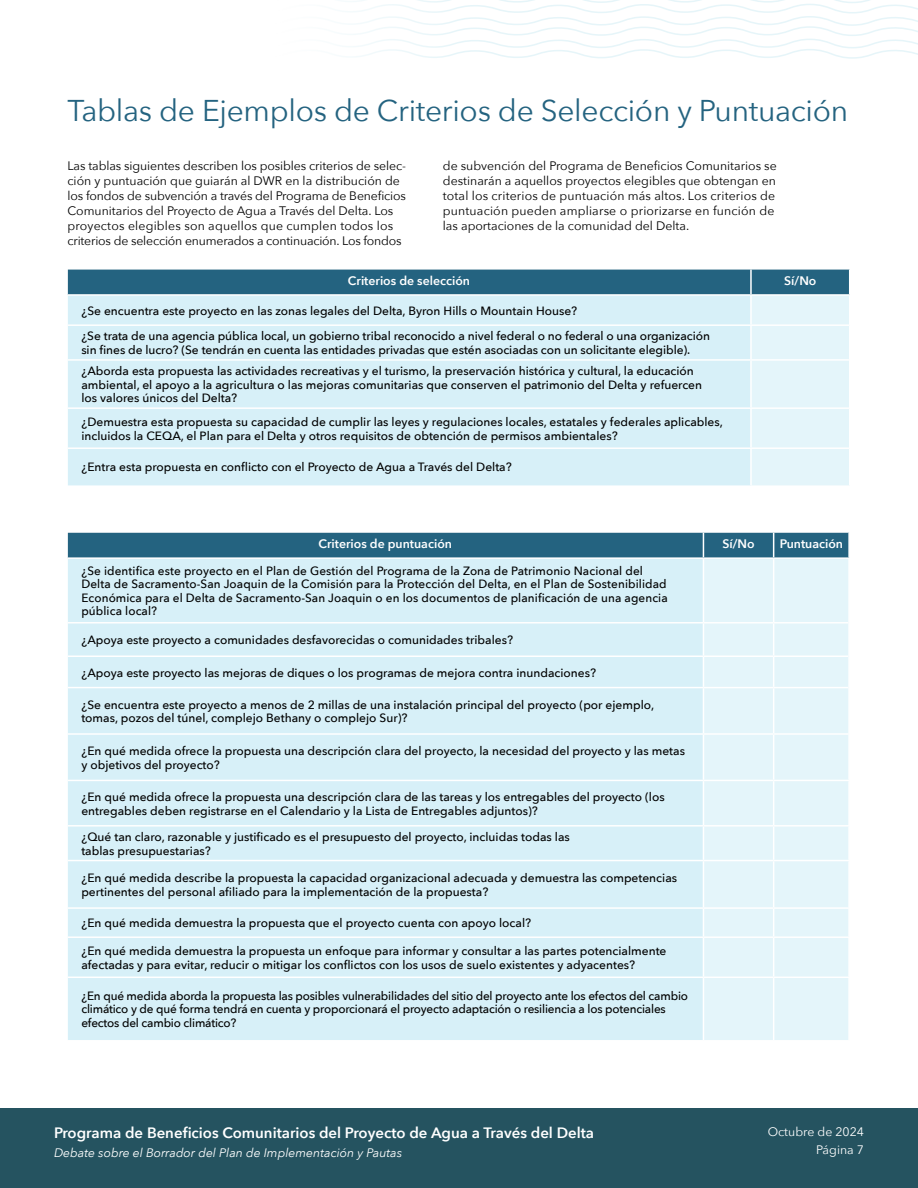
<style>
.page{position:relative;width:918px;height:1188px;background:#fff}
.page>*{position:absolute;margin:0;border:0;box-sizing:border-box;transform-origin:0 0}
.Head{font:30px "Avenir Next";letter-spacing:-.01em;color:#246380}
.t1{font:600 15px "Avenir Next";color:#fff}
.body{font:12.3px/15px "Avenir Next";color:#000}
.numbered_list{font:600 12.3px "Avenir Next";color:#fff}
.t2{font:italic 12.3px "Avenir Next";color:#fff}
.body-2{font:12.3px "Avenir Next";color:#fff}
.numbered_list-2{font:500 12px/13.5px "Avenir Next";color:#000}
</style>
<div class="page">
<svg style="left:353px;top:0;width:565px;height:58px"></svg>
<svg style="left:68px;top:270px;width:782px;height:215px;background:#c3e0ea"></svg>
<hr style="left:750px;top:326px;width:2px;height:33px;background:#fff">
<hr style="left:849px;top:325px;width:1px;height:35px;background:#fff">
<hr style="left:750px;top:361px;width:2px;height:46px;background:#fff">
<hr style="left:849px;top:360px;width:1px;height:48px;background:#fff">
<hr style="left:750px;top:409px;width:2px;height:38px;background:#fff">
<hr style="left:849px;top:408px;width:1px;height:40px;background:#fff">
<hr style="left:750px;top:449px;width:2px;height:36px;background:#fff">
<hr style="left:849px;top:448px;width:1px;height:37px;background:#fff">
<hr style="left:68px;top:324px;width:683px;height:2px;background:#fff">
<hr style="left:751px;top:324px;width:98px;height:2px;background:#fff">
<hr style="left:68px;top:359px;width:683px;height:2px;background:#fff">
<hr style="left:751px;top:359px;width:98px;height:2px;background:#fff">
<hr style="left:68px;top:407px;width:683px;height:2px;background:#fff">
<hr style="left:751px;top:407px;width:98px;height:2px;background:#fff">
<hr style="left:68px;top:447px;width:683px;height:2px;background:#fff">
<hr style="left:751px;top:447px;width:98px;height:2px;background:#fff">
<div style="left:68px;top:559px;width:635px;height:481px;background:#d7f0f8"></div>
<div style="left:704px;top:559px;width:144px;height:481px;background:#e4f5fa"></div>
<div style="left:68px;top:533px;width:780px;height:24px;background:#246380"></div>
<hr style="left:773px;top:559px;width:1px;height:63px;background:#fff">
<hr style="left:773px;top:624px;width:1px;height:31px;background:#fff">
<hr style="left:773px;top:657px;width:1px;height:30px;background:#fff">
<hr style="left:773px;top:688px;width:1px;height:45px;background:#fff">
<hr style="left:773px;top:735px;width:1px;height:45px;background:#fff">
<hr style="left:773px;top:781px;width:1px;height:44px;background:#fff">
<hr style="left:773px;top:827px;width:1px;height:33px;background:#fff">
<hr style="left:773px;top:861px;width:1px;height:46px;background:#fff">
<svg style="left:773px;top:909px;width:1px;height:27px"></svg>
<hr style="left:773px;top:938px;width:1px;height:39px;background:#fff">
<hr style="left:773px;top:978px;width:1px;height:62px;background:#fff">
<hr style="left:68px;top:622px;width:635px;height:2px;background:#fff">
<hr style="left:703px;top:622px;width:71px;height:2px;background:#fff">
<hr style="left:774px;top:622px;width:74px;height:2px;background:#fff">
<hr style="left:68px;top:655px;width:635px;height:2px;background:#fff">
<hr style="left:703px;top:655px;width:71px;height:2px;background:#fff">
<hr style="left:774px;top:655px;width:74px;height:2px;background:#fff">
<hr style="left:68px;top:687px;width:635px;height:1px;background:#fff">
<hr style="left:703px;top:687px;width:71px;height:1px;background:#fff">
<hr style="left:774px;top:687px;width:74px;height:1px;background:#fff">
<hr style="left:68px;top:733px;width:635px;height:2px;background:#fff">
<hr style="left:703px;top:733px;width:71px;height:2px;background:#fff">
<hr style="left:774px;top:733px;width:76px;height:2px;background:#fff">
<hr style="left:68px;top:780px;width:635px;height:1px;background:#fff">
<hr style="left:703px;top:780px;width:71px;height:1px;background:#fff">
<hr style="left:774px;top:780px;width:76px;height:1px;background:#fff">
<hr style="left:68px;top:825px;width:635px;height:2px;background:#fff">
<hr style="left:703px;top:825px;width:71px;height:2px;background:#fff">
<hr style="left:774px;top:825px;width:76px;height:2px;background:#fff">
<hr style="left:68px;top:860px;width:635px;height:1px;background:#fff">
<hr style="left:703px;top:860px;width:71px;height:1px;background:#fff">
<hr style="left:774px;top:860px;width:76px;height:1px;background:#fff">
<hr style="left:68px;top:907px;width:635px;height:2px;background:#fff">
<hr style="left:703px;top:907px;width:71px;height:2px;background:#fff">
<hr style="left:774px;top:907px;width:76px;height:2px;background:#fff">
<hr style="left:68px;top:936px;width:635px;height:2px;background:#fff">
<hr style="left:703px;top:936px;width:71px;height:2px;background:#fff">
<hr style="left:774px;top:936px;width:76px;height:2px;background:#fff">
<hr style="left:68px;top:977px;width:635px;height:1px;background:#fff">
<hr style="left:703px;top:977px;width:71px;height:1px;background:#fff">
<hr style="left:774px;top:977px;width:76px;height:1px;background:#fff">
<div style="left:0;top:1108px;width:918px;height:80px;background:#255360"></div>
<h1 class="Head" style="left:68px;top:85px;width:782px">Tablas de Ejemplos de Criterios de Selección y Puntuación</h1>
<p class="body" style="left:68px;top:158px;width:340px">Las tablas siguientes describen los posibles criterios de selec&shy;ción y puntuación que guiarán al DWR en la distribución de los fondos de subvención a través del Programa de Beneficios Comunitarios del Proyecto de Agua a Través del Delta. Los proyectos elegibles son aquellos que cumplen todos los criterios de selección enumerados a continuación. Los fondos</p>
<p class="body" style="left:443px;top:158px;width:335px">de subvención del Programa de Beneficios Comunitarios se destinarán a aquellos proyectos elegibles que obtengan en total los criterios de puntuación más altos. Los criterios de puntuación pueden ampliarse o priorizarse en función de las aportaciones de la comunidad del Delta.</p>
<p class="numbered_list" style="left:348px;top:270px;width:124px">Criterios de selección</p>
<p class="numbered_list" style="left:784px;top:270px;width:34px">Sí/No</p>
<p class="numbered_list-2" style="left:81px;top:303px;width:497px">¿Se encuentra este proyecto en las zonas legales del Delta, Byron Hills o Mountain House?</p>
<p class="numbered_list-2" style="left:81px;top:329px;width:630px">¿Se trata de una agencia pública local, un gobierno tribal reconocido a nivel federal o no federal o una organización sin fines de lucro? (Se tendrán en cuenta las entidades privadas que estén asociadas con un solicitante elegible).</p>
<p class="numbered_list-2" style="left:81px;top:364px;width:622px">¿Aborda esta propuesta las actividades recreativas y el turismo, la preservación histórica y cultural, la educación ambiental, el apoyo a la agricultura o las mejoras comunitarias que conserven el patrimonio del Delta y refuercen los valores únicos del Delta?</p>
<p class="numbered_list-2" style="left:81px;top:415px;width:643px">¿Demuestra esta propuesta su capacidad de cumplir las leyes y regulaciones locales, estatales y federales aplicables, incluidos la CEQA, el Plan para el Delta y otros requisitos de obtención de permisos ambientales?</p>
<p class="numbered_list-2" style="left:81px;top:460px;width:432px">¿Entra esta propuesta en conflicto con el Proyecto de Agua a Través del Delta?</p>
<p class="numbered_list" style="left:319px;top:533px;width:135px">Criterios de puntuación</p>
<p class="numbered_list" style="left:722px;top:533px;width:34px">Sí/No</p>
<p class="numbered_list" style="left:780px;top:533px;width:65px">Puntuación</p>
<p class="numbered_list-2" style="left:81px;top:564px;width:588px">¿Se identifica este proyecto en el Plan de Gestión del Programa de la Zona de Patrimonio Nacional del Delta de Sacramento-San Joaquin de la Comisión para la Protección del Delta, en el Plan de Sostenibilidad Económica para el Delta de Sacramento-San Joaquin o en los documentos de planificación de una agencia pública local?</p>
<p class="numbered_list-2" style="left:81px;top:633px;width:433px">¿Apoya este proyecto a comunidades desfavorecidas o comunidades tribales?</p>
<p class="numbered_list-2" style="left:81px;top:665px;width:516px">¿Apoya este proyecto las mejoras de diques o los programas de mejora contra inundaciones?</p>
<p class="numbered_list-2" style="left:81px;top:697px;width:574px">¿Se encuentra este proyecto a menos de 2 millas de una instalación principal del proyecto (por ejemplo, tomas, pozos del túnel, complejo Bethany o complejo Sur)?</p>
<p class="numbered_list-2" style="left:81px;top:744px;width:605px">¿En qué medida ofrece la propuesta una descripción clara del proyecto, la necesidad del proyecto y las metas y objetivos del proyecto?</p>
<p class="numbered_list-2" style="left:81px;top:790px;width:585px">¿En qué medida ofrece la propuesta una descripción clara de las tareas y los entregables del proyecto (los entregables deben registrarse en el Calendario y la Lista de Entregables adjuntos)?</p>
<p class="numbered_list-2" style="left:81px;top:830px;width:490px">¿Qué tan claro, razonable y justificado es el presupuesto del proyecto, incluidas todas las tablas presupuestarias?</p>
<p class="numbered_list-2" style="left:81px;top:871px;width:597px">¿En qué medida describe la propuesta la capacidad organizacional adecuada y demuestra las competencias pertinentes del personal afiliado para la implementación de la propuesta?</p>
<p class="numbered_list-2" style="left:81px;top:916px;width:451px">¿En qué medida demuestra la propuesta que el proyecto cuenta con apoyo local?</p>
<p class="numbered_list-2" style="left:81px;top:944px;width:587px">¿En qué medida demuestra la propuesta un enfoque para informar y consultar a las partes potencialmente afectadas y para evitar, reducir o mitigar los conflictos con los usos de suelo existentes y adyacentes?</p>
<p class="numbered_list-2" style="left:81px;top:988px;width:608px">¿En qué medida aborda la propuesta las posibles vulnerabilidades del sitio del proyecto ante los efectos del cambio climático y de qué forma tendrá en cuenta y proporcionará el proyecto adaptación o resiliencia a los potenciales efectos del cambio climático?</p>
<p class="t1" style="left:54px;top:1120px;width:542px">Programa de Beneficios Comunitarios del Proyecto de Agua a Través del Delta</p>
<p class="t2" style="left:54px;top:1142px;width:350px">Debate sobre el Borrador del Plan de Implementación y Pautas</p>
<p class="body-2" style="left:768px;top:1121px;width:98px">Octubre de 2024</p>
<p class="body-2" style="left:816px;top:1140px;width:49px">Página 7</p>
</div>
